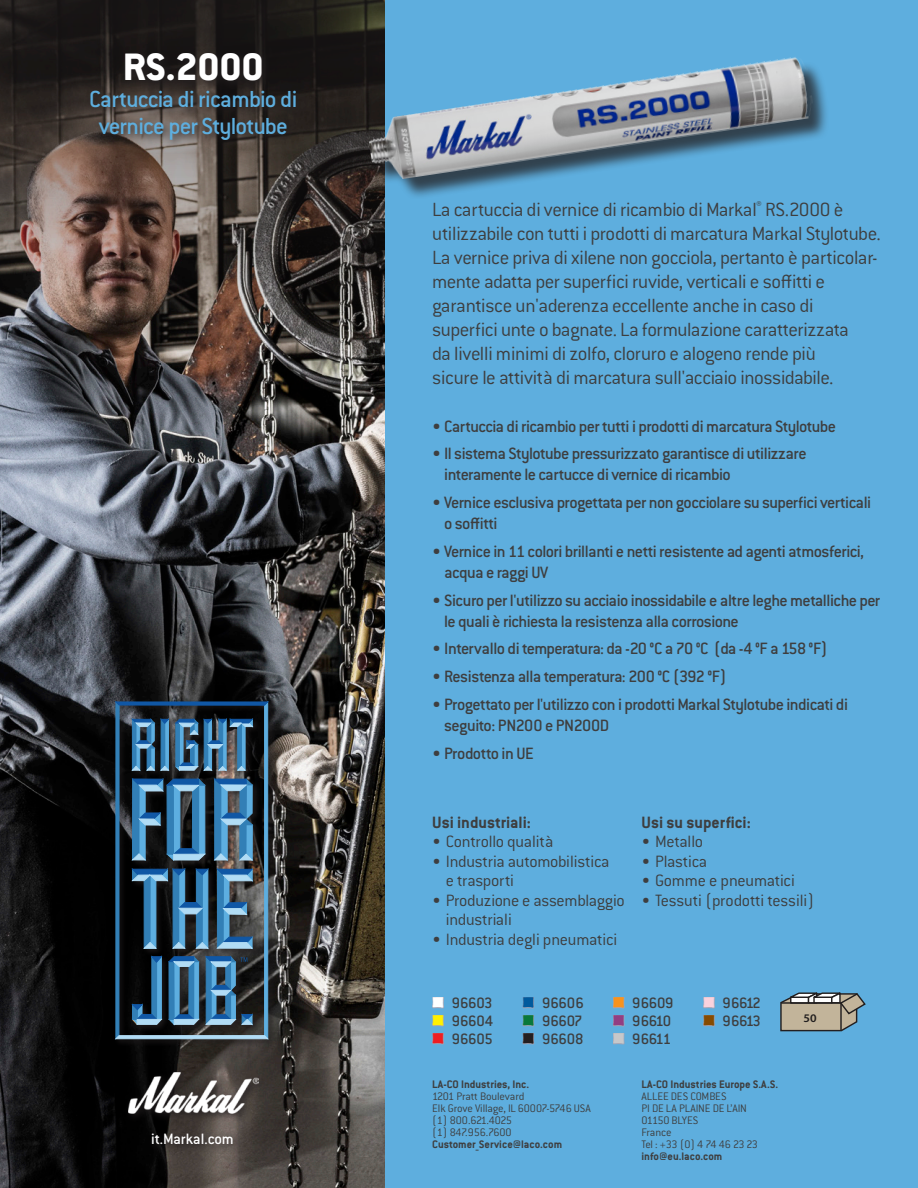
<style>
.page{position:relative;width:918px;height:1188px;background:#fff}
.page>*{position:absolute;margin:0;border:0;box-sizing:border-box;transform-origin:0 0}
.t1{font:800 42px "Conduit ITC Std";letter-spacing:-.005em;color:#fff}
.t2{font:500 25.5px/27px "Conduit ITC Std";letter-spacing:-.035em;color:#5eaede;text-align:center}
.intro_text{font:300 21px/24px "Conduit ITC Std";letter-spacing:-.025em;color:#3e3e3f}
.bullet_intro{font:500 18px/21px "Conduit ITC Std";letter-spacing:-.035em;color:#3e3e3f}
.app_used_bullets{font:300 18px/19.5px "Conduit ITC Std";letter-spacing:-.015em;color:#3e3e3f}
.t3{font:700 18px "Conduit ITC Std";color:#3e3e3f}
.t4{font:500 16.5px "Conduit ITC Std";letter-spacing:-.02em;color:#3e3e3f}
.t5{font:500 16.5px "Conduit ITC Std";letter-spacing:-.01em;color:#fff}
.t6{font:300 12px/12px "Conduit ITC Std";letter-spacing:-.015em;color:#3e3e3f}
.t7{font:700 12px "Conduit ITC Std";color:#3e3e3f}
.t8{font:300 12px "Conduit ITC Std";letter-spacing:-.07em;color:#3e3e3f}
.t9{font:300 12px "Conduit ITC Std";letter-spacing:-.045em;color:#3e3e3f}
.t10{font:600 11.7px "Myriad Pro";color:#211e1e;scale:1.05 1}
.s1{font-family:"Kosmik Glyphs";font-weight:400;font-size:21px;color:#fff}
.s2{font-family:"Kosmik Glyphs";font-weight:400;font-size:21px;color:#fff101}
.s3{font-family:"Kosmik Glyphs";font-weight:400;font-size:21px;color:#ee1d23}
.s4{font-family:"Kosmik Glyphs";font-weight:400;font-size:21px;color:#015a9d}
.s5{font-family:"Kosmik Glyphs";font-weight:400;font-size:21px;color:#09783a}
.s6{font-family:"Kosmik Glyphs";font-weight:400;font-size:21px;color:#231f20}
.s7{font-weight:700}
.s8{font-family:"Kosmik Glyphs";font-weight:400;font-size:21px;color:#f7931d}
.s9{font-family:"Kosmik Glyphs";font-weight:400;font-size:21px;color:#923e82}
.s10{font-family:"Kosmik Glyphs";font-weight:400;font-size:21px;color:#c7c8ca}
.s11{font-family:"Kosmik Glyphs";font-weight:400;font-size:21px;color:#fad2dd}
.s12{font-family:"Kosmik Glyphs";font-weight:400;font-size:21px;color:#864b00}
</style>
<div class="page">
<div style="left:385px;top:0;width:533px;height:1188px;background:#5eaede"></div>
<img style="left:0;top:371px;width:385px;height:817px">
<svg style="left:0;top:0;width:385px;height:371px;background:#483d39"></svg>
<svg style="left:123px;top:1067px;width:146px;height:56px;background:#2d2825"></svg>
<img style="left:128px;top:1072px;width:130px;height:48px">
<div style="left:114px;top:700px;width:162px;height:347px;background:#231f20;opacity:.75"></div>
<svg style="left:116px;top:702px;width:152px;height:337px;background:#35566e"></svg>
<svg style="left:147px;top:1129px;width:97px;height:26px;background:#413a37"></svg>
<svg style="left:86px;top:48px;width:220px;height:103px;background:#36302d"></svg>
<div style="left:372px;top:61px;width:459px;height:139px;background:#231f20;opacity:.75"></div>
<img style="left:366px;top:55px;width:449px;height:128px">
<svg style="left:780px;top:992px;width:86px;height:40px;background:#999d96"></svg>
<svg style="left:432px;top:997px;width:12px;height:12px"></svg>
<svg style="left:432px;top:1015px;width:12px;height:12px"></svg>
<svg style="left:432px;top:1033px;width:12px;height:12px"></svg>
<svg style="left:522px;top:997px;width:13px;height:12px"></svg>
<svg style="left:522px;top:1015px;width:13px;height:12px"></svg>
<svg style="left:522px;top:1033px;width:13px;height:12px"></svg>
<svg style="left:613px;top:997px;width:12px;height:12px"></svg>
<svg style="left:613px;top:1015px;width:12px;height:12px"></svg>
<svg style="left:613px;top:1033px;width:12px;height:12px"></svg>
<svg style="left:703px;top:997px;width:12px;height:12px"></svg>
<svg style="left:703px;top:1015px;width:12px;height:12px"></svg>
<p class="t1" style="left:123px;top:42px;width:143px">RS.2000</p>
<p class="t2" style="left:89px;top:85px;width:209px">Cartuccia di ricambio di vernice per Stylotube</p>
<p class="t5" style="left:151px;top:1129px;width:84px">it.Markal.com</p>
<p class="intro_text" style="left:432px;top:197px;width:450px">La cartuccia di vernice di ricambio di Markal<sup>®</sup> RS.2000 è utilizzabile con tutti i prodotti di marcatura Markal Stylotube.<br>La vernice priva di xilene non gocciola, pertanto è particolar&shy;mente adatta per superfici ruvide, verticali e soffitti e garantisce un'aderenza eccellente anche in caso di superfici unte o bagnate. La formulazione caratterizzata<br>da livelli minimi di zolfo, cloruro e alogeno rende più<br>sicure le attività di marcatura sull'acciaio inossidabile.</p>
<p class="bullet_intro" style="left:432px;top:415px;width:405px">• Cartuccia di ricambio per tutti i prodotti di marcatura Stylotube</p>
<p class="bullet_intro" style="left:444px;top:443px;width:364px;text-indent:-12px">• Il sistema Stylotube pressurizzato garantisce di utilizzare interamente le cartucce di vernice di ricambio</p>
<p class="bullet_intro" style="left:444px;top:492px;width:429px;text-indent:-12px">• Vernice esclusiva progettata per non gocciolare su superfici verticali o soffitti</p>
<p class="bullet_intro" style="left:444px;top:540px;width:421px;text-indent:-12px">• Vernice in 11 colori brillanti e netti resistente ad agenti atmosferici, acqua e raggi UV</p>
<p class="bullet_intro" style="left:444px;top:589px;width:438px;text-indent:-12px">• Sicuro per l'utilizzo su acciaio inossidabile e altre leghe metalliche per le quali è richiesta la resistenza alla corrosione</p>
<p class="bullet_intro" style="left:432px;top:638px;width:397px">• Intervallo di temperatura: da -20 °C a 70 °C (da -4 °F a 158 °F)</p>
<p class="bullet_intro" style="left:432px;top:666px;width:296px">• Resistenza alla temperatura: 200 °C (392 °F)</p>
<p class="bullet_intro" style="left:444px;top:693px;width:405px;text-indent:-12px">• Progettato per l'utilizzo con i prodotti Markal Stylotube indicati di seguito: PN200 e PN200D</p>
<p class="bullet_intro" style="left:432px;top:742px;width:103px">• Prodotto in UE</p>
<p class="t3" style="left:432px;top:811px;width:100px">Usi industriali:</p>
<p class="app_used_bullets" style="left:432px;top:832px;width:123px">• Controllo qualità</p>
<p class="app_used_bullets" style="left:446px;top:851px;width:165px;text-indent:-14px">• Industria automobilistica e trasporti</p>
<p class="app_used_bullets" style="left:446px;top:890px;width:180px;text-indent:-14px">• Produzione e assemblaggio industriali</p>
<p class="app_used_bullets" style="left:432px;top:929px;width:187px">• Industria degli pneumatici</p>
<p class="t3" style="left:642px;top:811px;width:111px">Usi su superfici:</p>
<p class="app_used_bullets" style="left:642px;top:832px;width:63px">• Metallo</p>
<p class="app_used_bullets" style="left:642px;top:851px;width:67px">• Plastica</p>
<p class="app_used_bullets" style="left:642px;top:871px;width:155px">• Gomme e pneumatici</p>
<p class="app_used_bullets" style="left:642px;top:890px;width:174px">• Tessuti (prodotti tessili)</p>
<p class="t4" style="left:432px;top:993px;width:62px"><span class="s1">z</span> 96603</p>
<p class="t4" style="left:432px;top:1011px;width:62px"><span class="s2">z</span> 96604</p>
<p class="t4" style="left:432px;top:1029px;width:62px"><span class="s3">z</span> 96605</p>
<p class="t4" style="left:523px;top:993px;width:63px"><span class="s4">z</span> 96606</p>
<p class="t4" style="left:523px;top:1011px;width:62px"><span class="s5">z</span> 96607</p>
<p class="t4" style="left:523px;top:1029px;width:63px"><span class="s6">z</span> 96608</p>
<p class="t7" style="left:432px;top:1077px;width:99px">LA-CO Industries, Inc.</p>
<p class="t6" style="left:432px;top:1090px;width:160px">1201 Pratt Boulevard<br>Elk Grove Village, IL 60007-5746 USA (1) 800.621.4025<br>(1) 847.956.7600<br><span class="s7">Customer_Service@laco.com</span></p>
<p class="t4" style="left:613px;top:993px;width:62px"><span class="s8">z</span> 96609</p>
<p class="t4" style="left:613px;top:1011px;width:60px"><span class="s9">z</span> 96610</p>
<p class="t4" style="left:613px;top:1029px;width:60px"><span class="s10">z</span> 96611</p>
<p class="t4" style="left:703px;top:993px;width:59px"><span class="s11">z</span> 96612</p>
<p class="t4" style="left:703px;top:1011px;width:59px"><span class="s12">z</span> 96613</p>
<p class="t7" style="left:642px;top:1077px;width:138px">LA-CO Industries Europe S.A.S.</p>
<p class="t6" style="left:642px;top:1090px;width:87px">ALLEE DES COMBES</p>
<p class="t6" style="left:642px;top:1102px;width:107px">PI DE LA PLAINE DE L’AIN</p>
<p class="t9" style="left:642px;top:1113px;width:58px">01150 BLYES</p>
<p class="t6" style="left:642px;top:1126px;width:32px">France</p>
<p class="t8" style="left:642px;top:1137px;width:118px">Tel : +33 (0) 4 74 46 23 23</p>
<p class="t7" style="left:642px;top:1149px;width:82px">info@eu.laco.com</p>
<p class="t10" style="left:804px;top:1010px;width:14px">50</p>
</div>
